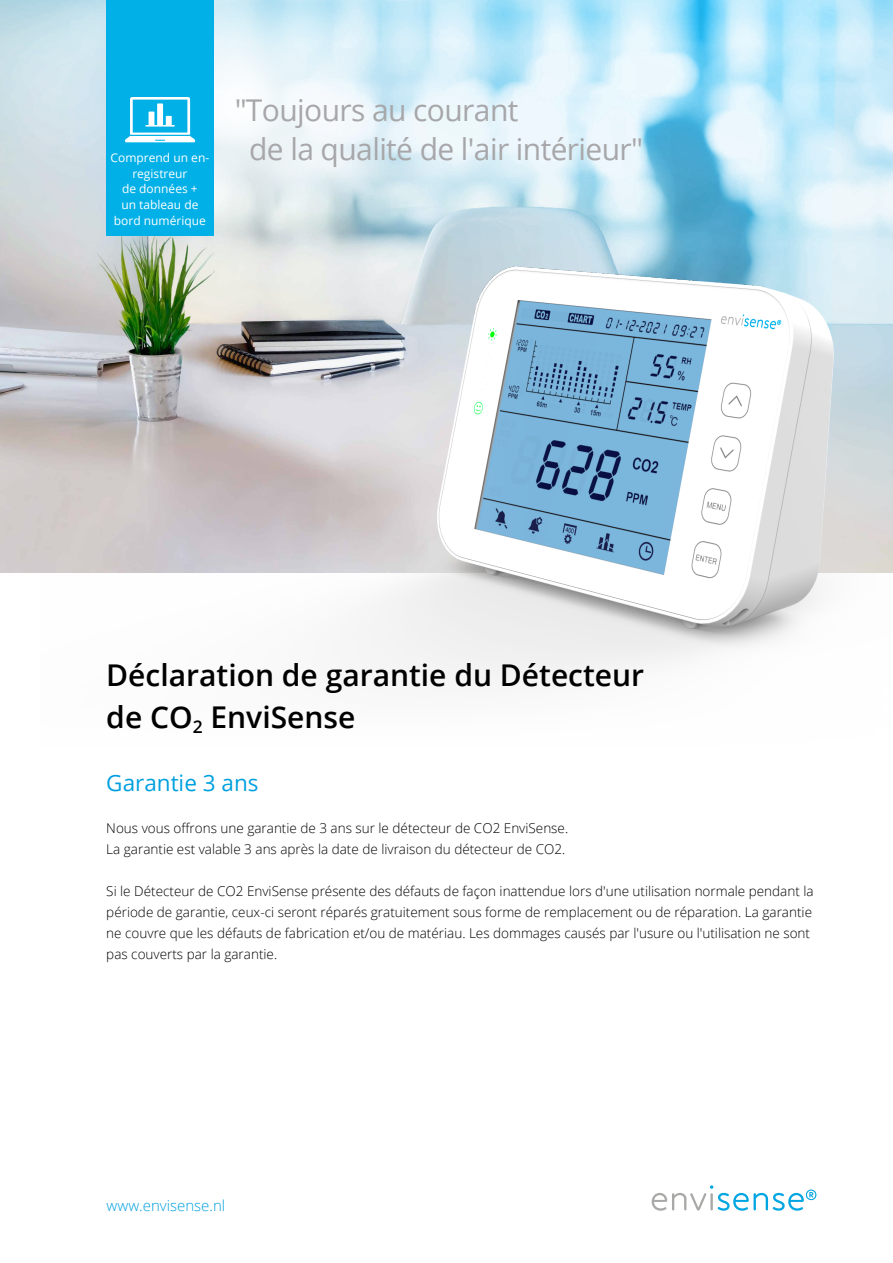
<style>
.page{position:relative;width:893px;height:1263px;background:#fff}
.page>*{position:absolute;margin:0;border:0;box-sizing:border-box;transform-origin:0 0}
.t1{font:600 30px/42px "Open Sans";color:#000}
.t2{font:30px "Open Sans";letter-spacing:-.02em;color:#a7a7aa}
.t3{font:22.5px "Open Sans";color:#00a0df}
.t4{font:300 15px "Open Sans";color:#00a0df}
.t5{font:300 13.5px/21px "Open Sans";color:#000}
.t6{font:12px/15.8px "Open Sans";color:#fff;text-align:center}
</style>
<div class="page">
<svg style="left:0;top:0;width:893px;height:573px;background:#c4e0ec"></svg>
<img style="left:41px;top:65px;width:852px;height:614px">
<div style="left:106px;top:0;width:108px;height:236px;background:#00b0e7"></div>
<svg style="left:125px;top:97px;width:70px;height:45px"></svg>
<svg style="left:652px;top:1185px;width:164px;height:26px"></svg>
<p class="t6" style="left:111px;top:149px;width:100px">Comprend un en-</p>
<p class="t6" style="left:114px;top:165px;width:93px">registreur<br>de données + un tableau de bord numérique</p>
<h1 class="t2" style="left:235px;top:89px;width:285px">″Toujours au courant</h1>
<h1 class="t2" style="left:249px;top:128px;width:395px">de la qualité de l'air intérieur″</h1>
<h1 class="t1" style="left:106px;top:653px;width:539px">Déclaration de garantie du Détecteur de CO<sub>2</sub> EnviSense</h1>
<h2 class="t3" style="left:106px;top:767px;width:154px">Garantie 3 ans</h2>
<p class="t5" style="left:106px;top:817px;width:463px">Nous vous offrons une garantie de 3 ans sur le détecteur de CO2 EnviSense.<br>La garantie est valable 3 ans après la date de livraison du détecteur de CO2.</p>
<p class="t5" style="left:106px;top:880px;width:709px">Si le Détecteur de CO2 EnviSense présente des défauts de façon inattendue lors d'une utilisation normale pendant la période de garantie, ceux-ci seront réparés gratuitement sous forme de remplacement ou de réparation. La garantie ne couvre que les défauts de fabrication et/ou de matériau. Les dommages causés par l'usure ou l'utilisation ne sont pas couverts par la garantie.</p>
<p class="t4" style="left:107px;top:1195px;width:120px">www.envisense.nl</p>
</div>
